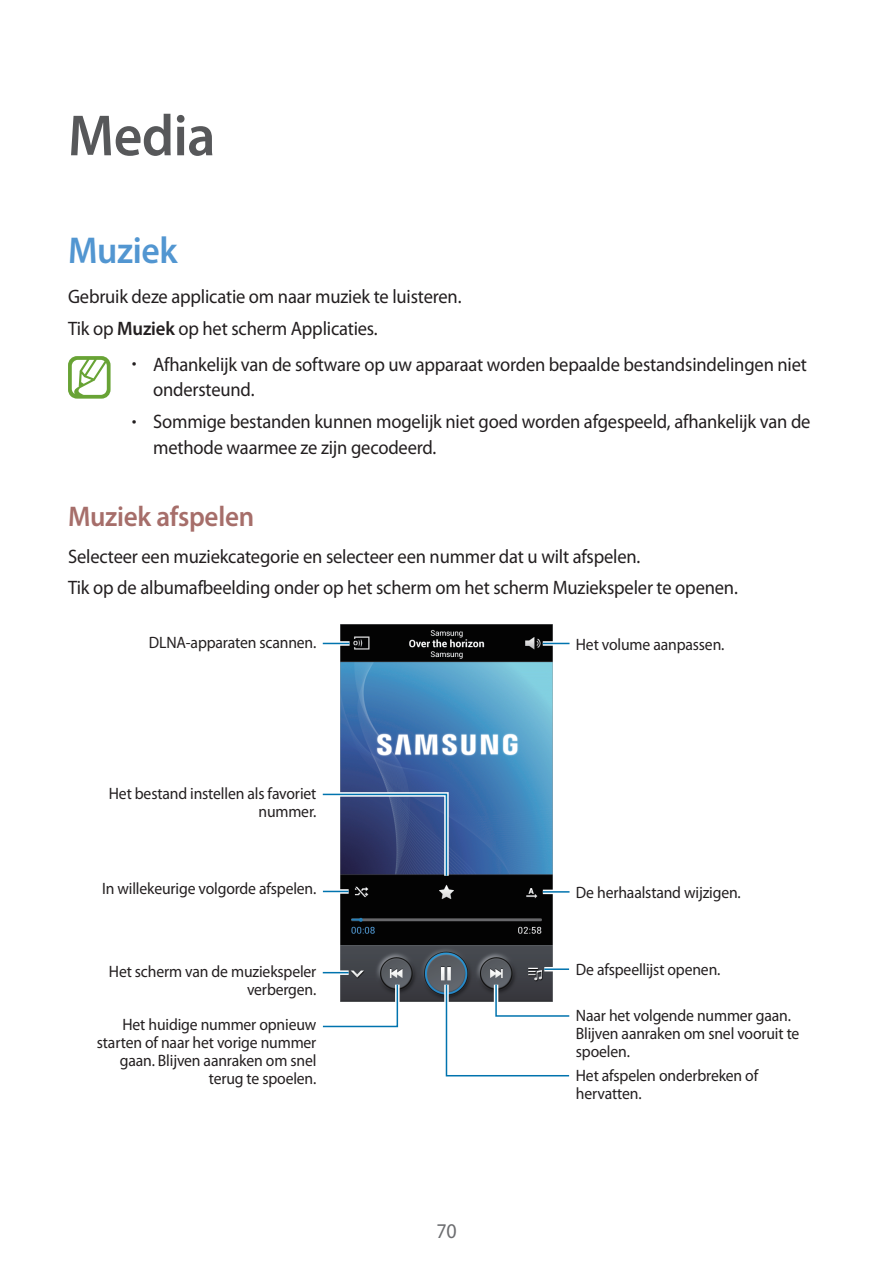
<style>
.page{position:relative;width:893px;height:1263px;background:#fff}
.page>*{position:absolute;margin:0;border:0;box-sizing:border-box;transform-origin:0 0}
.t1{font:600 58.5px "Myriad Pro";letter-spacing:-.01em;color:#57585a;scale:.95 1}
.t2{font:600 37.5px "Myriad Pro";letter-spacing:-.01em;color:#5296d1;scale:.95 1}
.t3{font:600 28.5px "Myriad Pro";letter-spacing:-.01em;color:#a66e6a;scale:.95 1}
.t4{font:21px "Myriad Pro";color:#6c6d70;scale:.95 1}
.t5{font:19.5px/32px "Myriad Pro";letter-spacing:-.01em;color:#231f20;scale:.95 1}
.t6{font:16.5px/18px "Myriad Pro";letter-spacing:-.01em;color:#231f20;text-align:right;scale:.95 1}
.s1{font-weight:600}
.s2{font-weight:300}
</style>
<div class="page">
<svg style="left:68px;top:356px;width:43px;height:43px"></svg>
<img style="left:340px;top:624px;width:213px;height:377px">
<div style="left:543px;top:641px;width:26px;height:5px;background:#bfdbea"></div>
<svg style="left:543px;top:643px;width:26px;height:1px"></svg>
<hr style="left:543px;top:890px;width:26px;height:4px;background:#fff">
<hr style="left:543px;top:891px;width:26px;height:2px;background:#0073ae">
<div style="left:323px;top:889px;width:26px;height:5px;background:#bfdbea"></div>
<svg style="left:323px;top:891px;width:26px;height:1px"></svg>
<svg style="left:323px;top:970px;width:26px;height:5px"></svg>
<svg style="left:323px;top:972px;width:26px;height:1px"></svg>
<hr style="left:544px;top:967px;width:25px;height:4px;background:#fff">
<hr style="left:544px;top:968px;width:25px;height:2px;background:#0073ae">
<svg style="left:442px;top:980px;width:128px;height:97px"></svg>
<svg style="left:322px;top:980px;width:80px;height:48px"></svg>
<svg style="left:322px;top:790px;width:129px;height:90px;background:#55628b"></svg>
<div style="left:323px;top:641px;width:27px;height:5px;background:#bfdbea"></div>
<svg style="left:323px;top:643px;width:27px;height:1px"></svg>
<h1 class="t1" style="left:68px;top:98px;width:157px">Media</h1>
<h2 class="t2" style="left:68px;top:226px;width:117px">Muziek</h2>
<p class="t5" style="left:68px;top:280px;width:416px">Gebruik deze applicatie om naar muziek te luisteren.<br>Tik op <span class="s1">Muziek</span> op het scherm Applicaties.</p>
<p class="t5" style="left:153px;top:351px;width:690px;line-height:25.5px;text-indent:-21px"><span class="s2">•</span> Afhankelijk van de software op uw apparaat worden bepaalde bestandsindelingen niet ondersteund.</p>
<p class="t5" style="left:153px;top:408px;width:694px;line-height:25.5px;text-indent:-21px"><span class="s2">•</span> Sommige bestanden kunnen mogelijk niet goed worden afgespeeld, afhankelijk van de methode waarmee ze zijn gecodeerd.</p>
<h3 class="t3" style="left:68px;top:499px;width:197px">Muziek afspelen</h3>
<p class="t5" style="left:68px;top:540px;width:707px">Selecteer een muziekcategorie en selecteer een nummer dat u wilt afspelen.<br>Tik op de albumafbeelding onder op het scherm om het scherm Muziekspeler te openen.</p>
<p class="t6" style="left:149px;top:633px;width:178px">DLNA-apparaten scannen.</p>
<p class="t6" style="left:109px;top:784px;width:220px">Het bestand instellen als favoriet nummer.</p>
<p class="t6" style="left:102px;top:880px;width:227px">In willekeurige volgorde afspelen.</p>
<p class="t6" style="left:109px;top:962px;width:220px">Het scherm van de muziekspeler verbergen.</p>
<p class="t6" style="left:97px;top:1015px;width:233px">Het huidige nummer opnieuw starten of naar het vorige nummer gaan. Blijven aanraken om snel terug te spoelen.</p>
<p class="t4" style="left:436px;top:1218px;width:23px">70</p>
<p class="t6" style="left:576px;top:635px;width:158px">Het volume aanpassen.</p>
<p class="t6" style="left:576px;top:883px;width:175px">De herhaalstand wijzigen.</p>
<p class="t6" style="left:576px;top:960px;width:154px">De afspeellijst openen.</p>
<p class="t6" style="left:576px;top:1006px;width:237px;text-align:left">Naar het volgende nummer gaan.<br>Blijven aanraken om snel vooruit te spoelen.</p>
<p class="t6" style="left:576px;top:1066px;width:193px;text-align:left">Het afspelen onderbreken of hervatten.</p>
</div>
